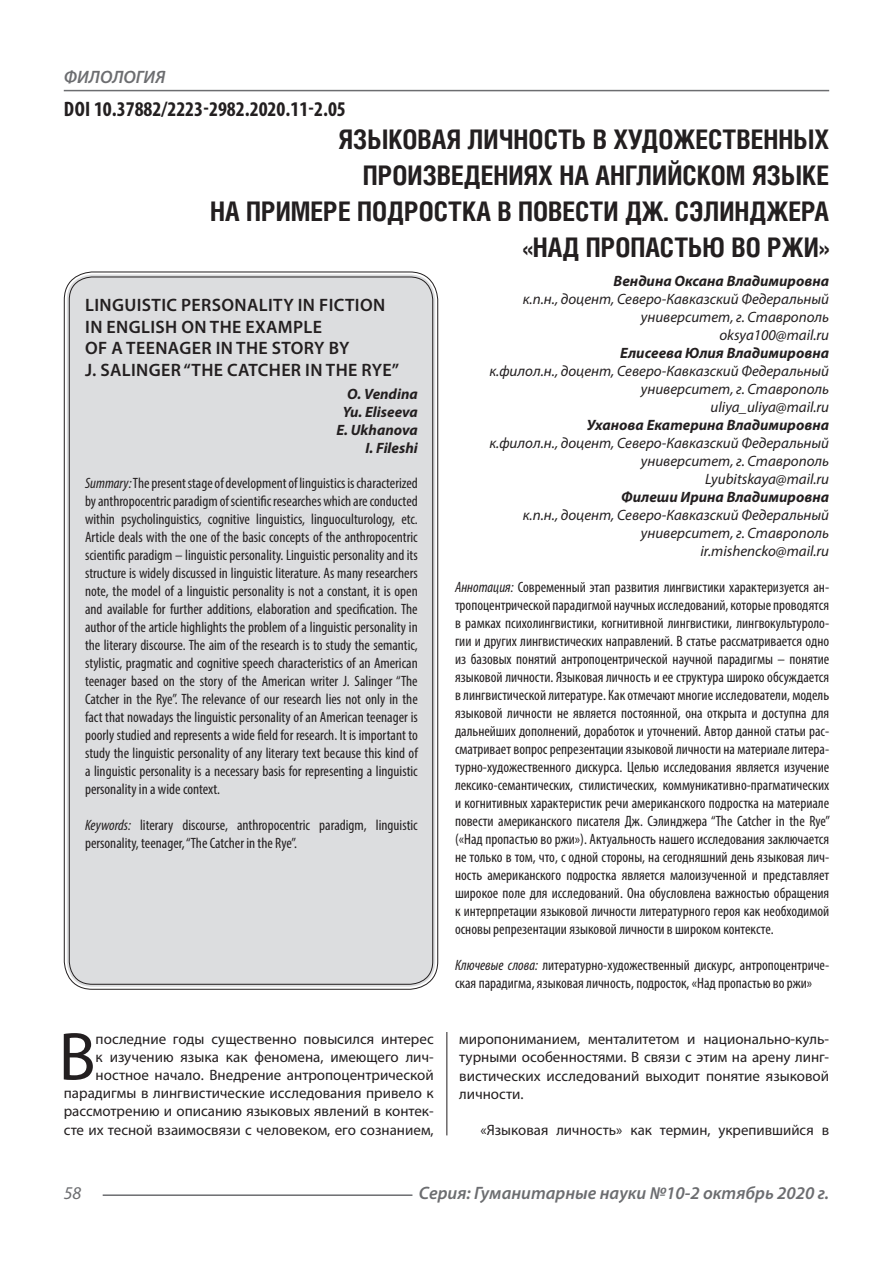
<style>
.page{position:relative;width:893px;height:1263px;background:#fff}
.page>*{position:absolute;margin:0;border:0;box-sizing:border-box;transform-origin:0 0}
.Статья_текст_первый{font:68.4px "Myriad Pro";color:#231f20}
.Статья_название{font:700 27px/36px "Helios Cond C";color:#231f20;text-align:right}
.ДОИ{font:700 condensed 21px "Myriad Pro";color:#231f20}
.Статья_название_англ{font:600 18px "Myriad Pro";letter-spacing:.02em;color:#231f20}
.t1{font:italic 600 18px "Myriad Pro";color:#6c6d70}
.t2{font:italic 18px "Myriad Pro";color:#6c6d70}
.Статья_аннотация_тек{font:condensed 15px/18px "Myriad Pro";color:#231f20;text-align:justify}
.Статья_аннотация_анг{font:condensed 15px/18px "Myriad Pro";color:#231f20;text-align:justify}
.Статья_текст_первый-2{font:15px/18.3px "Myriad Pro";color:#231f20;text-align:right}
.Статья_автор_инфо{font:italic 15px/18px "Myriad Pro";color:#231f20;text-align:right}
.Статья_автор_фио_рус{font:italic 700 15px "Myriad Pro";color:#231f20}
.Статья_текст{font:15px "Myriad Pro";color:#231f20}
.Статья_автор_англ{font:italic 700 15px "Myriad Pro";color:#231f20}
.s1{font-style:italic}
</style>
<div class="page">
<hr style="left:446px;top:128px;width:1px;height:1007px;background:#231f20">
<hr style="left:103px;top:1194px;width:309px;height:2px;background:#6c6d70">
<hr style="left:64px;top:90px;width:765px;height:1px;background:#6c6d70">
<div style="left:442px;top:106px;width:10px;height:926px;background:#fff"></div>
<div style="left:67px;top:274px;width:368px;height:713px;background:#dcdddf;border-radius:26px"></div>
<p class="t1" style="left:64px;top:66px;width:103px">ФИЛОЛОГИЯ</p>
<p class="ДОИ" style="left:64px;top:96px;width:283px">DOI 10.37882/2223-2982.2020.11-2.05</p>
<p class="Статья_название" style="left:339px;top:121px;width:492px">ЯЗЫКОВАЯ ЛИЧНОСТЬ В ХУДОЖЕСТВЕННЫХ<br>ПРОИЗВЕДЕНИЯХ НА АНГЛИЙСКОМ ЯЗЫКЕ</p>
<p class="Статья_название" style="left:210px;top:193px;width:621px">НА ПРИМЕРЕ ПОДРОСТКА В ПОВЕСТИ ДЖ. СЭЛИНДЖЕРА</p>
<p class="Статья_название" style="left:523px;top:229px;width:308px">«НАД ПРОПАСТЬЮ ВО РЖИ»</p>
<p class="Статья_автор_фио_рус" style="left:614px;top:271px;width:217px">Вендина Оксана Владимировна</p>
<p class="Статья_автор_инфо" style="left:523px;top:290px;width:308px">к.п.н., доцент, Северо-Кавказский Федеральный университет, г. Ставрополь</p>
<p class="Статья_автор_инфо" style="left:719px;top:326px;width:111px">oksya100@mail.ru</p>
<p class="Статья_автор_фио_рус" style="left:620px;top:343px;width:211px">Елисеева Юлия Владимировна</p>
<p class="Статья_автор_инфо" style="left:489px;top:362px;width:341px">к.филол.н., доцент, Северо-Кавказский Федеральный университет, г. Ставрополь</p>
<p class="Статья_автор_инфо" style="left:711px;top:398px;width:120px">uliya_uliya@mail.ru</p>
<p class="Статья_автор_фио_рус" style="left:587px;top:415px;width:244px">Уханова Екатерина Владимировна</p>
<p class="Статья_автор_инфо" style="left:489px;top:434px;width:341px">к.филол.н., доцент, Северо-Кавказский Федеральный университет, г. Ставрополь</p>
<p class="Статья_автор_инфо" style="left:705px;top:470px;width:126px">Lyubitskaya@mail.ru</p>
<p class="Статья_автор_фио_рус" style="left:621px;top:487px;width:210px">Филеши Ирина Владимировна</p>
<p class="Статья_автор_инфо" style="left:523px;top:506px;width:308px">к.п.н., доцент, Северо-Кавказский Федеральный университет, г. Ставрополь</p>
<p class="Статья_автор_инфо" style="left:700px;top:542px;width:130px">ir.mishencko@mail.ru</p>
<p class="Статья_аннотация_тек" style="left:455px;top:578px;width:377px"><span class="s1">Аннотация:</span> Современный этап развития лингвистики характеризуется ан&shy;тропоцентрической парадигмой научных исследований, которые проводятся в рамках психолингвистики, когнитивной лингвистики, лингвокультуроло&shy;гии и других лингвистических направлений. В статье рассматривается одно из базовых понятий антропоцентрической научной парадигмы – понятие языковой личности. Языковая личность и ее структура широко обсуждается в лингвистической литературе. Как отмечают многие исследователи, модель языковой личности не является постоянной, она открыта и доступна для дальнейших дополнений, доработок и уточнений. Автор данной статьи рас&shy;сматривает вопрос репрезентации языковой личности на материале литера&shy;турно-художественного дискурса. Целью исследования является изучение лексико-семантических, стилистических, коммуникативно-прагматических и когнитивных характеристик речи американского подростка на материале повести американского писателя Дж. Сэлинджера “The Catcher in the Rye” («Над пропастью во ржи»). Актуальность нашего исследования заключается не только в том, что, с одной стороны, на сегодняшний день языковая лич&shy;ность американского подростка является малоизученной и представляет широкое поле для исследований. Она обусловлена важностью обращения к интерпретации языковой личности литературного героя как необходимой основы репрезентации языковой личности в широком контексте.</p>
<p class="Статья_аннотация_тек" style="left:455px;top:956px;width:376px"><span class="s1">Ключевые слова:</span> литературно-художественный дискурс, антропоцентриче&shy;ская парадигма, языковая личность, подросток, «Над пропастью во ржи»</p>
<p class="Статья_название_англ" style="left:85px;top:293px;width:302px">LINGUISTIC PERSONALITY IN FICTION</p>
<p class="Статья_название_англ" style="left:85px;top:315px;width:238px">IN ENGLISH ON THE EXAMPLE</p>
<p class="Статья_название_англ" style="left:85px;top:337px;width:266px">OF A TEENAGER IN THE STORY BY</p>
<p class="Статья_название_англ" style="left:85px;top:358px;width:315px">J. SALINGER “THE CATCHER IN THE RYE”</p>
<p class="Статья_автор_англ" style="left:347px;top:384px;width:72px">O. Vendina</p>
<p class="Статья_автор_англ" style="left:343px;top:402px;width:76px">Yu. Eliseeva</p>
<p class="Статья_автор_англ" style="left:336px;top:420px;width:83px">E. Ukhanova</p>
<p class="Статья_автор_англ" style="left:365px;top:438px;width:54px">I. Fileshi</p>
<p class="Статья_аннотация_анг" style="left:85px;top:473px;width:334px"><span class="s1">Summary:</span> The present stage of development of linguistics is characterized by anthropocentric paradigm of scientific researches which are conducted within psycholinguistics, cognitive linguistics, linguoculturology, etc.<br>Article deals with the one of the basic concepts of the anthropocentric scientific paradigm – linguistic personality. Linguistic personality and its structure is widely discussed in linguistic literature. As many researchers note, the model of a linguistic personality is not a constant, it is open and available for further additions, elaboration and specification. The author of the article highlights the problem of a linguistic personality in the literary discourse. The aim of the research is to study the semantic, stylistic, pragmatic and cognitive speech characteristics of an American teenager based on the story of the American writer J. Salinger “The Catcher in the Rye”. The relevance of our research lies not only in the fact that nowadays the linguistic personality of an American teenager is poorly studied and represents a wide field for research. It is important to study the linguistic personality of any literary text because this kind of a linguistic personality is a necessary basis for representing a linguistic personality in a wide context.</p>
<p class="Статья_аннотация_анг" style="left:85px;top:815px;width:334px"><span class="s1">Keywords:</span> literary discourse, anthropocentric paradigm, linguistic personality, teenager, “The Catcher in the Rye”.</p>
<p class="Статья_текст_первый" style="left:59px;top:1014px;width:39px">В</p>
<p class="Статья_текст_первый-2" style="left:64px;top:1029px;width:371px">последние годы существенно повысился интерес<br>к изучению языка как феномена, имеющего лич&shy;ностное начало. Внедрение антропоцентрической парадигмы в лингвистические исследования привело к рассмотрению и описанию языковых явлений в контек&shy;сте их тесной взаимосвязи с человеком, его сознанием,</p>
<p class="Статья_текст_первый-2" style="left:459px;top:1029px;width:371px;text-align:justify">миропониманием, менталитетом и национально-куль&shy;турными особенностями. В связи с этим на арену линг&shy;вистических исследований выходит понятие языковой личности.</p>
<p class="Статья_текст" style="left:480px;top:1120px;width:350px">«Языковая личность» как термин, укрепившийся в</p>
<p class="t2" style="left:64px;top:1182px;width:19px">58</p>
<p class="t1" style="left:419px;top:1182px;width:412px">Серия: Гуманитарные науки №10-2 октябрь 2020 г.</p>
</div>
